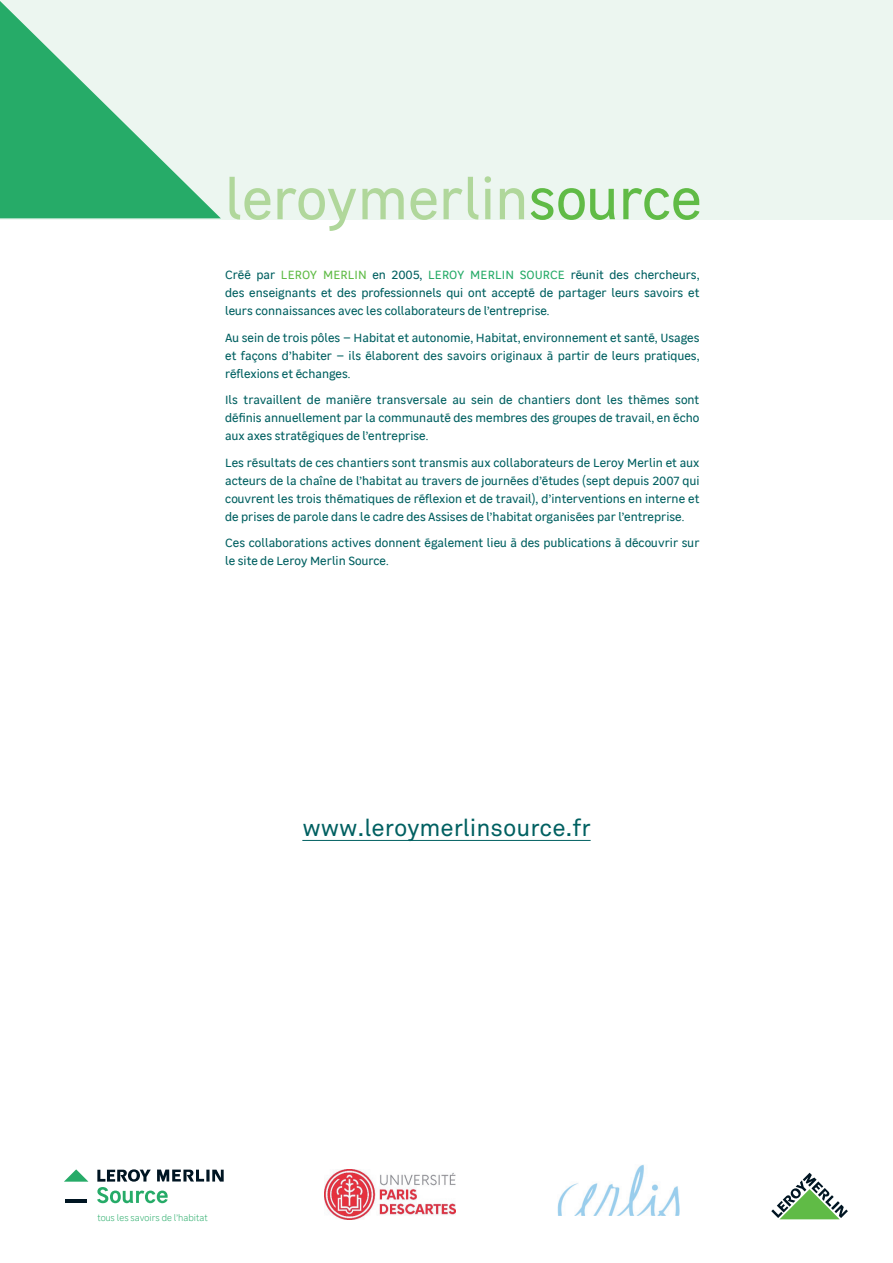
<style>
.page{position:relative;width:893px;height:1263px;background:#fff}
.page>*{position:absolute;margin:0;border:0;box-sizing:border-box;transform-origin:0 0}
.t1{font:56.55px "Leroy Merlin Sans";color:#b0d79b}
.t2{font:24px "Akkurat Pro";color:#006061}
.t3{font:12px/18px "Leroy Merlin Sans";color:#006061;text-align:justify}
.t4{font:300 9.15px "Leroy Merlin Sans";color:#26ab68}
.s1{color:#60bb46}
.s2{color:#26ab68}
</style>
<div class="page">
<div style="left:0;top:0;width:893px;height:220px;background:#ecf6f0"></div>
<hr style="left:302px;top:840px;width:289px;height:1px;background:#006061">
<svg style="left:64px;top:1169px;width:160px;height:35px"></svg>
<svg style="left:771px;top:1172px;width:77px;height:48px"></svg>
<img style="left:557px;top:1164px;width:123px;height:52px">
<img style="left:324px;top:1169px;width:131px;height:51px">
<svg style="left:0;top:1px;width:221px;height:217px"></svg>
<h1 class="t1" style="left:225px;top:159px;width:478px">leroymerlin<span class="s1">source</span></h1>
<p class="t3" style="left:225px;top:265px;width:476px">Créé par <span class="s1">Leroy M erli n</span> en 2005, <span class="s2">Leroy M erli n Source</span> réunit des chercheurs, des enseignants et des professionnels qui ont accepté de partager leurs savoirs et leurs connaissances avec les collaborateurs de l’entreprise.</p>
<p class="t3" style="left:225px;top:328px;width:476px">Au sein de trois pôles – H abitat et autonomie, H abitat, environnement et santé, Usages et façons d’habiter – ils élaborent des savoirs originaux à partir de leurs pratiques, réflexions et échanges.</p>
<p class="t3" style="left:225px;top:390px;width:476px">Ils travaillent de manière transversale au sein de chantiers dont les thèmes sont définis annuellement par la communauté des membres des groupes de travail, en écho aux axes stratégiques de l’entreprise.</p>
<p class="t3" style="left:225px;top:453px;width:476px">Les résultats de ces chantiers sont transmis aux collaborateurs de Leroy M erlin et aux acteurs de la chaîne de l’habitat au travers de journées d’études (sept depuis 2007 qui couvrent les trois thématiques de réflexion et de travail), d’interventions en interne et de prises de parole dans le cadre des Assises de l’habitat organisées par l’entreprise.</p>
<p class="t3" style="left:225px;top:533px;width:476px">Ces collaborations actives donnent également lieu à des publications à découvrir sur le site de Leroy M erlin Source.</p>
<h2 class="t2" style="left:302px;top:813px;width:290px">www.leroymerlinsource.fr</h2>
<p class="t4" style="left:97px;top:1212px;width:112px">tous les savoirs de l’habitat</p>
</div>
